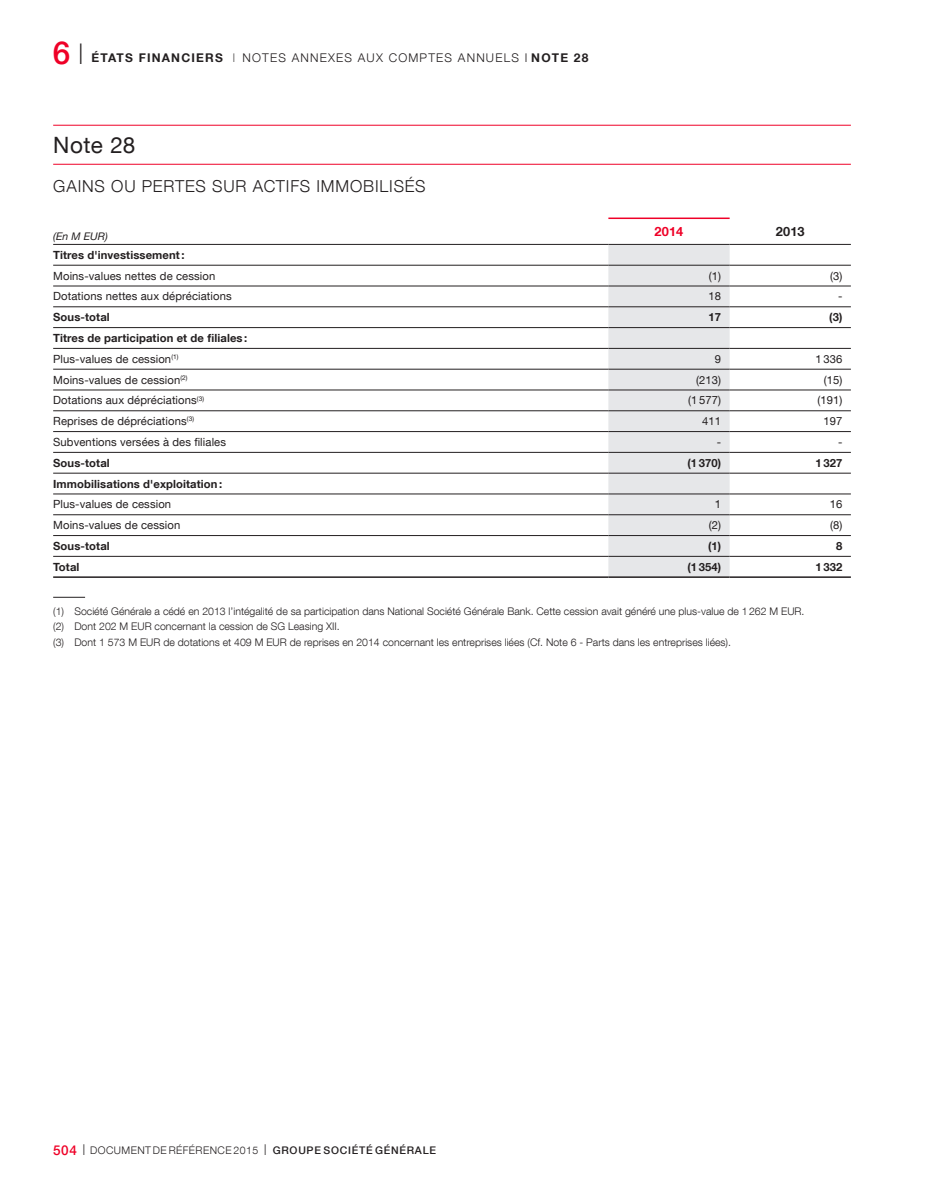
<style>
.page{position:relative;width:936px;height:1191px;background:#fff}
.page>*{position:absolute;margin:0;border:0;box-sizing:border-box;transform-origin:0 0}
.t1{font:500 31.5px "Helvetica Neue LT Com";color:#ef0027}
.t2{font:22.5px "Helvetica Neue LT Com";letter-spacing:.015em;color:#231f20}
.t3{font:300 16.5px "Helvetica Neue LT Com";letter-spacing:.05em;color:#231f20}
.t4{font:700 12.75px "Helvetica Neue LT Com";color:#ef0027}
.t5{font:700 12.75px "Helvetica Neue LT Com";color:#231f20}
.t6{font:300 12px "Helvetica Neue LT Com";letter-spacing:.1em;color:#231f20}
.t7{font:11.25px "Helvetica Neue LT Com";letter-spacing:.01em;color:#231f20}
.t8{font:700 11.25px/20.9px "Helvetica Neue LT Com";letter-spacing:.01em;color:#231f20}
.t9{font:300 10.5px/15.5px "Helvetica Neue LT Com";color:#231f20}
.t10{font:300 10.5px "Helvetica Neue LT Com";letter-spacing:.04em;color:#231f20}
.t11{font:italic 10.5px "Helvetica Neue LT Com";color:#231f20}
.s1{font-weight:100;font-size:28.5px;color:#231f20}
.s2{font-weight:700}
.s3{font-weight:200}
.s4{font-weight:400}
.s5{font-weight:500;font-size:13.5px;color:#ef0027}
.s6{font-size:14.85px}
.s7{font-weight:500}
</style>
<div class="page">
<hr style="left:53px;top:125px;width:797px;height:1px;background:#ef0027">
<hr style="left:53px;top:164px;width:797px;height:1px;background:#ef0027">
<hr style="left:53px;top:597px;width:32px;height:1px;background:#231f20">
<svg style="left:53px;top:218px;width:797px;height:358px"></svg>
<div style="left:608px;top:245px;width:121px;height:331px;background:#e6e7e9"></div>
<hr style="left:608px;top:217px;width:121px;height:2px;background:#ef0027">
<hr style="left:729px;top:244px;width:121px;height:1px;background:#231f20">
<hr style="left:53px;top:265px;width:555px;height:1px;background:#231f20">
<hr style="left:729px;top:265px;width:121px;height:1px;background:#231f20">
<hr style="left:53px;top:286px;width:555px;height:1px;background:#231f20">
<hr style="left:729px;top:286px;width:121px;height:1px;background:#231f20">
<hr style="left:53px;top:306px;width:555px;height:1px;background:#231f20">
<hr style="left:729px;top:306px;width:121px;height:1px;background:#231f20">
<hr style="left:53px;top:327px;width:555px;height:1px;background:#231f20">
<hr style="left:729px;top:327px;width:121px;height:1px;background:#231f20">
<hr style="left:53px;top:348px;width:555px;height:1px;background:#231f20">
<hr style="left:729px;top:348px;width:121px;height:1px;background:#231f20">
<hr style="left:53px;top:369px;width:555px;height:1px;background:#231f20">
<hr style="left:729px;top:369px;width:121px;height:1px;background:#231f20">
<hr style="left:53px;top:390px;width:555px;height:1px;background:#231f20">
<hr style="left:729px;top:390px;width:121px;height:1px;background:#231f20">
<hr style="left:53px;top:410px;width:555px;height:1px;background:#231f20">
<hr style="left:729px;top:410px;width:121px;height:1px;background:#231f20">
<hr style="left:53px;top:431px;width:555px;height:1px;background:#231f20">
<hr style="left:729px;top:431px;width:121px;height:1px;background:#231f20">
<hr style="left:53px;top:452px;width:555px;height:1px;background:#231f20">
<hr style="left:729px;top:452px;width:121px;height:1px;background:#231f20">
<hr style="left:53px;top:473px;width:555px;height:1px;background:#231f20">
<hr style="left:729px;top:473px;width:121px;height:1px;background:#231f20">
<hr style="left:53px;top:494px;width:555px;height:1px;background:#231f20">
<hr style="left:729px;top:494px;width:121px;height:1px;background:#231f20">
<hr style="left:53px;top:514px;width:555px;height:1px;background:#231f20">
<hr style="left:729px;top:514px;width:121px;height:1px;background:#231f20">
<hr style="left:53px;top:535px;width:555px;height:1px;background:#231f20">
<hr style="left:729px;top:535px;width:121px;height:1px;background:#231f20">
<hr style="left:53px;top:556px;width:555px;height:1px;background:#231f20">
<hr style="left:729px;top:556px;width:121px;height:1px;background:#231f20">
<hr style="left:53px;top:576px;width:555px;height:2px;background:#231f20">
<hr style="left:729px;top:576px;width:121px;height:2px;background:#231f20">
<hr style="left:608px;top:244px;width:121px;height:1px;background:#231f20">
<hr style="left:608px;top:265px;width:121px;height:1px;background:#231f20">
<hr style="left:608px;top:286px;width:121px;height:1px;background:#231f20">
<hr style="left:608px;top:306px;width:121px;height:1px;background:#231f20">
<hr style="left:608px;top:327px;width:121px;height:1px;background:#231f20">
<hr style="left:608px;top:348px;width:121px;height:1px;background:#231f20">
<hr style="left:608px;top:369px;width:121px;height:1px;background:#231f20">
<hr style="left:608px;top:390px;width:121px;height:1px;background:#231f20">
<hr style="left:608px;top:410px;width:121px;height:1px;background:#231f20">
<hr style="left:608px;top:431px;width:121px;height:1px;background:#231f20">
<hr style="left:608px;top:452px;width:121px;height:1px;background:#231f20">
<hr style="left:608px;top:473px;width:121px;height:1px;background:#231f20">
<hr style="left:608px;top:494px;width:121px;height:1px;background:#231f20">
<hr style="left:608px;top:514px;width:121px;height:1px;background:#231f20">
<hr style="left:608px;top:535px;width:121px;height:1px;background:#231f20">
<hr style="left:608px;top:556px;width:121px;height:1px;background:#231f20">
<hr style="left:608px;top:576px;width:121px;height:2px;background:#231f20">
<hr style="left:53px;top:244px;width:555px;height:1px;background:#231f20">
<h1 class="t1" style="left:53px;top:34px;width:32px">6 <span class="s1">I</span></h1>
<p class="t6" style="left:91px;top:51px;width:498px"><span class="s2">ÉTATS FINANCIERS</span> <span class="s3">I</span> NOTES ANNEXES AUX COMPTES ANNUELS I <span class="s2">NOTE 28</span></p>
<h2 class="t2" style="left:53px;top:131px;width:84px">Note 28</h2>
<h3 class="t3" style="left:53px;top:176px;width:374px">GAINS OU PERTES SUR ACTIFS IMMOBILISÉS</h3>
<p class="t11" style="left:53px;top:230px;width:56px">(En M EUR)</p>
<p class="t4" style="left:654px;top:223px;width:30px">2014</p>
<p class="t5" style="left:775px;top:223px;width:30px">2013</p>
<p class="t8" style="left:53px;top:244px;width:133px">Titres d'investissement:</p>
<p class="t7" style="left:53px;top:269px;width:164px">Moins-values nettes de cession</p>
<p class="t7" style="left:708px;top:269px;width:14px">(1)</p>
<p class="t7" style="left:830px;top:269px;width:14px">(3)</p>
<p class="t7" style="left:53px;top:289px;width:180px">Dotations nettes aux dépréciations</p>
<p class="t7" style="left:708px;top:289px;width:14px">18</p>
<p class="t7" style="left:838px;top:289px;width:6px">-</p>
<p class="t8" style="left:53px;top:306px;width:58px">Sous-total</p>
<p class="t8" style="left:708px;top:306px;width:14px">17</p>
<p class="t8" style="left:829px;top:306px;width:15px">(3)</p>
<p class="t8" style="left:53px;top:327px;width:196px">Titres de participation et de filiales :<br><span class="s4">Plus-values de cession</span><sup>(1)</sup></p>
<p class="t7" style="left:714px;top:352px;width:8px">9</p>
<p class="t7" style="left:815px;top:352px;width:28px">1 336</p>
<p class="t7" style="left:53px;top:373px;width:136px">Moins-values de cession<sup>(2)</sup></p>
<p class="t7" style="left:696px;top:373px;width:27px">(213)</p>
<p class="t7" style="left:823px;top:373px;width:20px">(15)</p>
<p class="t7" style="left:53px;top:393px;width:152px">Dotations aux dépréciations<sup>(3)</sup></p>
<p class="t7" style="left:688px;top:393px;width:34px">(1 577)</p>
<p class="t7" style="left:817px;top:393px;width:27px">(191)</p>
<p class="t7" style="left:53px;top:414px;width:142px">Reprises de dépréciations<sup>(3)</sup></p>
<p class="t7" style="left:702px;top:414px;width:20px">411</p>
<p class="t7" style="left:823px;top:414px;width:20px">197</p>
<p class="t7" style="left:53px;top:435px;width:174px">Subventions versées à des filiales</p>
<p class="t7" style="left:716px;top:435px;width:6px">-</p>
<p class="t7" style="left:838px;top:435px;width:6px">-</p>
<p class="t8" style="left:53px;top:452px;width:58px">Sous-total</p>
<p class="t8" style="left:687px;top:452px;width:35px">(1 370)</p>
<p class="t8" style="left:815px;top:452px;width:28px">1 327</p>
<p class="t8" style="left:53px;top:473px;width:171px">Immobilisations d'exploitation:</p>
<p class="t7" style="left:53px;top:497px;width:120px">Plus-values de cession</p>
<p class="t7" style="left:714px;top:497px;width:8px">1</p>
<p class="t7" style="left:829px;top:497px;width:14px">16</p>
<p class="t7" style="left:53px;top:518px;width:129px">Moins-values de cession</p>
<p class="t7" style="left:708px;top:518px;width:14px">(2)</p>
<p class="t7" style="left:830px;top:518px;width:14px">(8)</p>
<p class="t8" style="left:53px;top:535px;width:58px">Sous-total</p>
<p class="t8" style="left:708px;top:535px;width:15px">(1)</p>
<p class="t8" style="left:836px;top:535px;width:8px">8</p>
<p class="t8" style="left:53px;top:556px;width:28px">Total</p>
<p class="t8" style="left:687px;top:556px;width:35px">(1 354)</p>
<p class="t8" style="left:815px;top:556px;width:28px">1 332</p>
<p class="t9" style="left:53px;top:603px;width:752px">(1) Société Générale a cédé en 2013 l’intégalité de sa participation dans National Société Générale Bank. Cette cession avait généré une plus-value de 1262 M EUR. (2) Dont 202 M EUR concernant la cession de SG Leasing XII.<br>(3) Dont 1 573 M EUR de dotations et 409 M EUR de reprises en 2014 concernant les entreprises liées (Cf. Note 6 - Parts dans les entreprises liées).</p>
<p class="t10" style="left:53px;top:1143px;width:384px"><span class="s5">504</span> <span class="s6">I</span> DOCUMENT DE RÉFÉRENCE 2015 <span class="s6">I</span> <span class="s7">GROUPE SOCIÉTÉ GÉNÉRALE</span></p>
</div>
